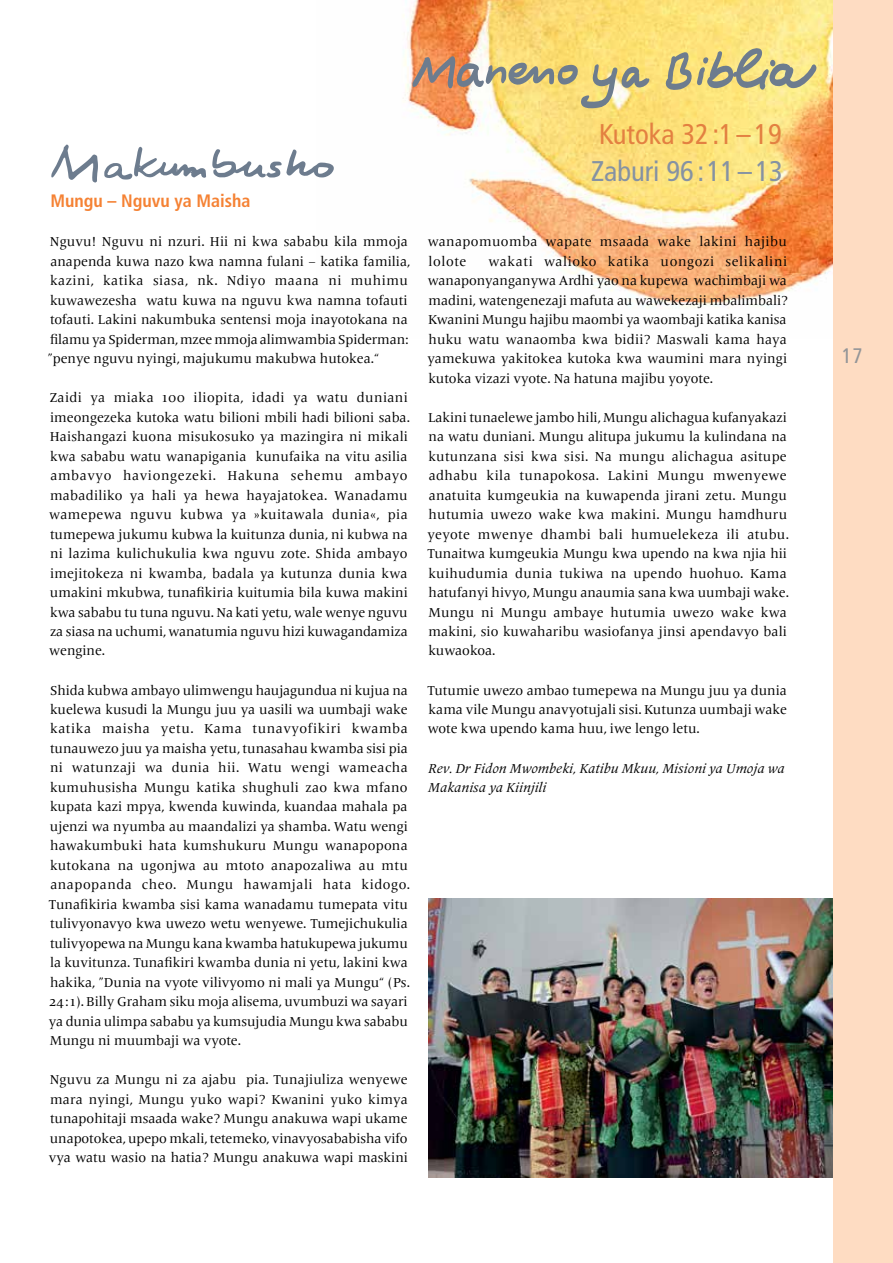
<style>
.page{position:relative;width:893px;height:1263px;background:#fff}
.page>*{position:absolute;margin:0;border:0;box-sizing:border-box;transform-origin:0 0}
.t1{font:condensed 28.5px "Frutiger LT Pro";color:#8592a3}
.t2{font:condensed 28.5px "Frutiger LT Pro";color:#e38041}
.t3{font:condensed 21px "Frutiger LT Pro";color:#939598}
.t4{font:700 condensed 18px "Frutiger LT Pro";color:#f58234}
.t5{font:13.5px/19.5px "Frutiger Serif LT Pro";color:#000}
.t6{font:italic 13.5px/19.5px "Frutiger Serif LT Pro";color:#000}
.t7{font:13.5px/19.5px "Frutiger Serif LT Pro";letter-spacing:.03em;color:#000}
</style>
<div class="page">
<img style="left:403px;top:0;width:430px;height:312px">
<img style="left:429px;top:898px;width:404px;height:280px">
<div style="left:833px;top:0;width:60px;height:1263px;background:#fedcc2"></div>
<svg style="left:51px;top:145px;width:47px;height:38px"></svg>
<svg style="left:104px;top:147px;width:102px;height:33px"></svg>
<svg style="left:212px;top:149px;width:122px;height:29px"></svg>
<svg style="left:412px;top:56px;width:238px;height:53px;background:#dabd82"></svg>
<svg style="left:665px;top:47px;width:154px;height:44px;background:#cec485"></svg>
<h3 class="t4" style="left:50px;top:190px;width:202px">Mungu – Nguvu ya Maisha</h3>
<p class="t5" style="left:48px;top:232px;width:364px">Nguvu! Nguvu ni nzuri. Hii ni kwa sababu kila mmoja anapenda kuwa nazo kwa namna fulani – katika familia, kazini, katika siasa, nk. Ndiyo maana ni muhimu kuwawezesha watu kuwa na nguvu kwa namna tofauti tofauti. Lakini nakumbuka sentensi moja inayotokana na filamu ya Spiderman, mzee mmoja alimwambia Spiderman: ”penye nguvu nyingi, majukumu makubwa hutokea.“</p>
<p class="t5" style="left:49px;top:388px;width:362px">Zaidi ya miaka 100 iliopita, idadi ya watu duniani imeongezeka kutoka watu bilioni mbili hadi bilioni saba.<br>Haishangazi kuona misukosuko ya mazingira ni mikali kwa sababu watu wanapigania kunufaika na vitu asilia ambavyo haviongezeki. Hakuna sehemu ambayo mabadiliko ya hali ya hewa hayajatokea. Wanadamu wamepewa nguvu kubwa ya »kuitawala dunia«, pia tumepewa jukumu kubwa la kuitunza dunia, ni kubwa na ni lazima kulichukulia kwa nguvu zote. Shida ambayo imejitokeza ni kwamba, badala ya kutunza dunia kwa umakini mkubwa, tunafikiria kuitumia bila kuwa makini kwa sababu tu tuna nguvu. Na kati yetu, wale wenye nguvu za siasa na uchumi, wanatumia nguvu hizi kuwagandamiza wengine.</p>
<p class="t5" style="left:49px;top:680px;width:363px">Shida kubwa ambayo ulimwengu haujagundua ni kujua na kuelewa kusudi la Mungu juu ya uasili wa uumbaji wake katika maisha yetu. Kama tunavyofikiri kwamba tunauwezo juu ya maisha yetu, tunasahau kwamba sisi pia ni watunzaji wa dunia hii. Watu wengi wameacha kumuhusisha Mungu katika shughuli zao kwa mfano kupata kazi mpya, kwenda kuwinda, kuandaa mahala pa ujenzi wa nyumba au maandalizi ya shamba. Watu wengi hawakumbuki hata kumshukuru Mungu wanapopona kutokana na ugonjwa au mtoto anapozaliwa au mtu anapopanda cheo. Mungu hawamjali hata kidogo.<br>Tunafikiria kwamba sisi kama wanadamu tumepata vitu tulivyonavyo kwa uwezo wetu wenyewe. Tumejichukulia tulivyopewa na Mungu kana kwamba hatukupewa jukumu la kuvitunza. Tunafikiri kwamba dunia ni yetu, lakini kwa hakika, ”Dunia na vyote vilivyomo ni mali ya Mungu“ (Ps.<br>24:1). Billy Graham siku moja alisema, uvumbuzi wa sayari ya dunia ulimpa sababu ya kumsujudia Mungu kwa sababu Mungu ni muumbaji wa vyote.</p>
<p class="t5" style="left:49px;top:1070px;width:361px;text-align:justify">Nguvu za Mungu ni za ajabu pia. Tunajiuliza wenyewe mara nyingi, Mungu yuko wapi? Kwanini yuko kimya tunapohitaji msaada wake? Mungu anakuwa wapi ukame unapotokea, upepo mkali, tetemeko, vinavyosababisha vifo vya watu wasio na hatia? Mungu anakuwa wapi maskini</p>
<h1 class="t2" style="left:599px;top:117px;width:184px">Kutoka 32 :1 – 19</h1>
<h1 class="t1" style="left:591px;top:155px;width:193px">Zaburi 96 :11–13</h1>
<p class="t7" style="left:428px;top:232px;width:361px">wanapomuomba wapate msaada wake lakini hajibu lolote</p>
<p class="t5" style="left:427px;top:251px;width:362px;text-align:justify;text-indent:61px">wakati walioko katika uongozi selikalini wanaponyanganywa Ardhi yao na kupewa wachimbaji wa madini, watengenezaji mafuta au wawekezaji mbalimbali?<br>Kwanini Mungu hajibu maombi ya waombaji katika kanisa huku watu wanaomba kwa bidii? Maswali kama haya yamekuwa yakitokea kutoka kwa waumini mara nyingi kutoka vizazi vyote. Na hatuna majibu yoyote.</p>
<p class="t5" style="left:427px;top:407px;width:363px">Lakini tunaelewe jambo hili, Mungu alichagua kufanyakazi na watu duniani. Mungu alitupa jukumu la kulindana na kutunzana sisi kwa sisi. Na mungu alichagua asitupe adhabu kila tunapokosa. Lakini Mungu mwenyewe anatuita kumgeukia na kuwapenda jirani zetu. Mungu hutumia uwezo wake kwa makini. Mungu hamdhuru yeyote mwenye dhambi bali humuelekeza ili atubu.<br>Tunaitwa kumgeukia Mungu kwa upendo na kwa njia hii kuihudumia dunia tukiwa na upendo huohuo. Kama hatufanyi hivyo, Mungu anaumia sana kwa uumbaji wake.<br>Mungu ni Mungu ambaye hutumia uwezo wake kwa makini, sio kuwaharibu wasiofanya jinsi apendavyo bali kuwaokoa.</p>
<p class="t5" style="left:427px;top:680px;width:361px;text-align:justify">Tutumie uwezo ambao tumepewa na Mungu juu ya dunia kama vile Mungu anavyotujali sisi. Kutunza uumbaji wake wote kwa upendo kama huu, iwe lengo letu.</p>
<p class="t6" style="left:428px;top:758px;width:358px">Rev. Dr Fidon Mwombeki, Katibu Mkuu, Misioni ya Umoja wa<br>Makanisa ya Kiinjili</p>
<h2 class="t3" style="left:842px;top:344px;width:22px">17</h2>
</div>
